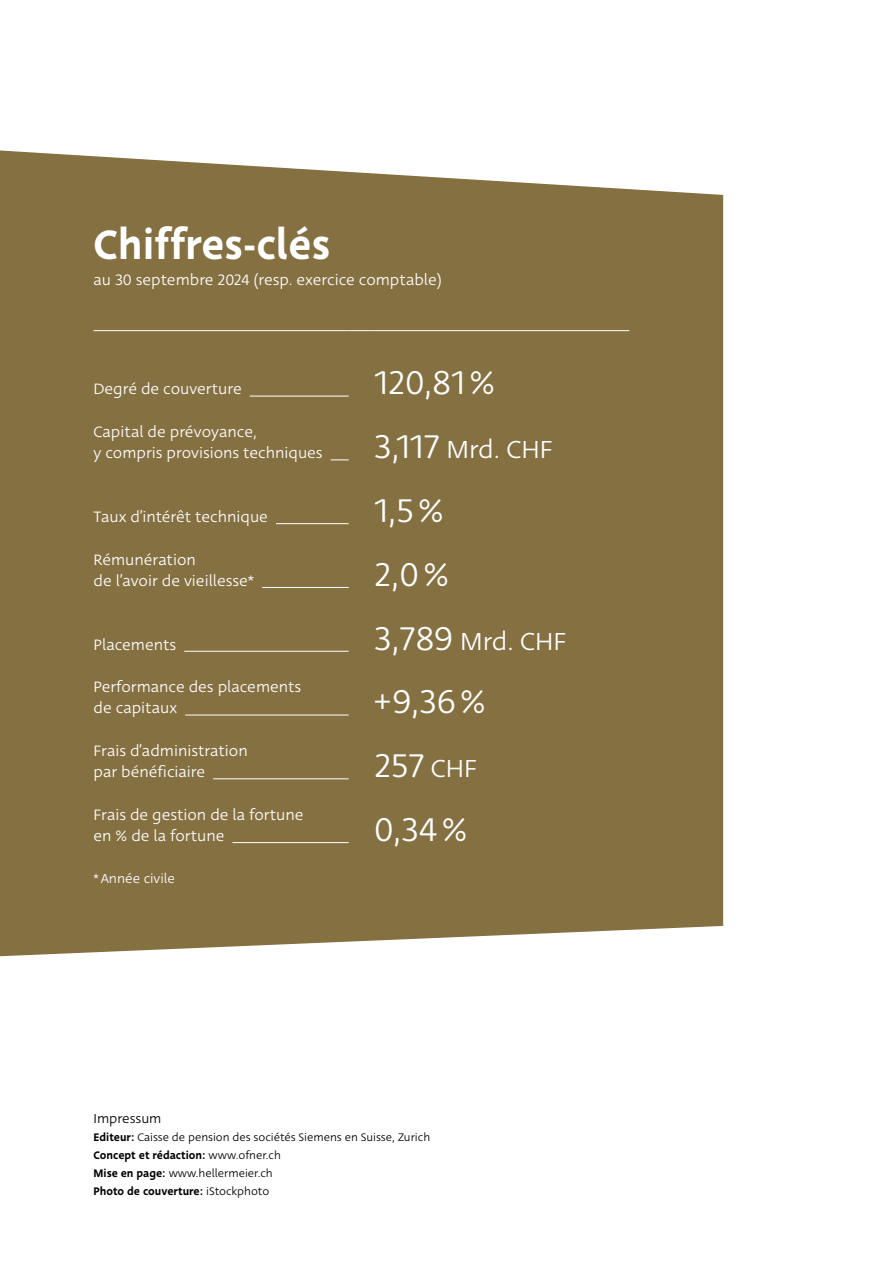
<style>
.page{position:relative;width:893px;height:1263px;background:#fff}
.page>*{position:absolute;margin:0;border:0;box-sizing:border-box;transform-origin:0 0}
.t1{font:500 45px "Deva Ideal";color:#fff}
.t2{font:36px "Deva Ideal";color:#fff}
.t3{font:27px "Deva Ideal";color:#fff}
.t4{font:16.5px/21px "Deva Ideal";color:#fff}
.t5{font:14.25px "Deva Ideal";color:#fff}
.t6{font:14.25px "Deva Ideal";color:#000}
.t7{font:12px/18px "Deva Ideal";color:#000}
.s1{font-size:36px}
.s2{font-size:27px}
.s3{font-weight:500}
</style>
<div class="page">
<div style="left:0;top:150px;width:723px;height:806px;background:#857042"></div>
<hr style="left:94px;top:330px;width:255px;height:1px;background:#fff">
<svg style="left:349px;top:330px;width:25px;height:1px"></svg>
<hr style="left:374px;top:330px;width:255px;height:1px;background:#fff">
<hr style="left:250px;top:396px;width:99px;height:1px;background:#fff">
<svg style="left:331px;top:459px;width:18px;height:1px"></svg>
<hr style="left:276px;top:523px;width:73px;height:1px;background:#fff">
<hr style="left:262px;top:587px;width:87px;height:1px;background:#fff">
<hr style="left:184px;top:651px;width:165px;height:1px;background:#fff">
<hr style="left:185px;top:715px;width:164px;height:1px;background:#fff">
<hr style="left:213px;top:778px;width:136px;height:1px;background:#fff">
<hr style="left:232px;top:842px;width:117px;height:1px;background:#fff">
<h1 class="t1" style="left:94px;top:215px;width:238px">Chiffres-clés</h1>
<p class="t4" style="left:94px;top:270px;width:350px">au 30 septembre 2024 (resp. exercice comptable)</p>
<p class="t4" style="left:94px;top:379px;width:150px">Degré de couverture</p>
<h2 class="t2" style="left:374px;top:361px;width:122px">120,81%</h2>
<p class="t4" style="left:94px;top:422px;width:231px">Capital de prévoyance,<br>y compris provisions techniques</p>
<h3 class="t3" style="left:374px;top:433px;width:180px"><span class="s1">3,117</span> Mrd. CHF</h3>
<p class="t4" style="left:94px;top:507px;width:176px">Taux d’intérêt technique</p>
<h2 class="t2" style="left:374px;top:488px;width:71px">1,5%</h2>
<p class="t4" style="left:94px;top:549px;width:162px">Rémunération<br>de l’avoir de vieillesse*</p>
<h2 class="t2" style="left:374px;top:552px;width:76px">2,0%</h2>
<p class="t4" style="left:94px;top:634px;width:84px">Placements</p>
<h3 class="t3" style="left:374px;top:624px;width:193px"><span class="s1">3,789</span> Mrd. CHF</h3>
<p class="t4" style="left:94px;top:677px;width:209px">Performance des placements de capitaux</p>
<h2 class="t2" style="left:374px;top:680px;width:113px">+9,36%</h2>
<p class="t4" style="left:94px;top:741px;width:156px">Frais d’administration par bénéficiaire</p>
<h2 class="t2" style="left:374px;top:743px;width:104px">257 <span class="s2">CHF</span></h2>
<p class="t4" style="left:94px;top:804px;width:211px">Frais de gestion de la fortune en % de la fortune</p>
<h2 class="t2" style="left:374px;top:807px;width:94px">0,34%</h2>
<p class="t5" style="left:94px;top:870px;width:83px">*Année civile</p>
<p class="t6" style="left:94px;top:1110px;width:69px">Impressum</p>
<p class="t7" style="left:94px;top:1128px;width:338px"><span class="s3">Editeur:</span> Caisse de pension des sociétés Siemens en Suisse, Zurich <span class="s3">Concept et rédaction:</span> www.ofner.ch<br><span class="s3">Mise en page:</span> www.hellermeier.ch<br><span class="s3">Photo de couverture:</span> iStockphoto</p>
</div>
